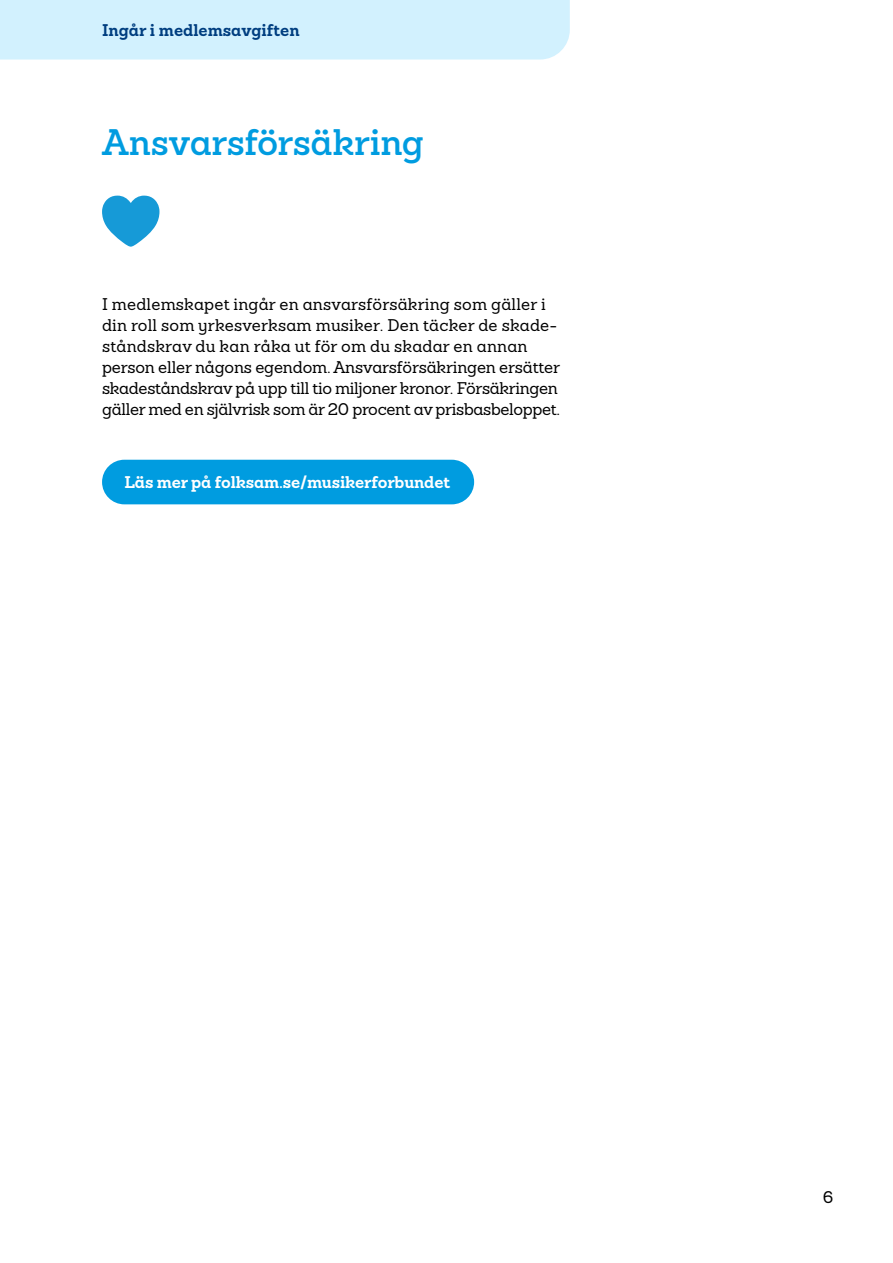
<style>
.page{position:relative;width:893px;height:1263px;background:#fff}
.page>*{position:absolute;margin:0;border:0;box-sizing:border-box;transform-origin:0 0}
.t1{font:600 36px "Sanchez Folksam";letter-spacing:-.01em;color:#009ce0}
.t2{font:500 16.5px/21px "Sanchez Folksam";letter-spacing:-.01em;color:#000}
.t3{font:700 16.5px "Sanchez Folksam";letter-spacing:-.01em;color:#fff}
.t4{font:700 16.5px "Sanchez Folksam";color:#003e80}
</style>
<div class="page">
<div style="left:0;top:0;width:570px;height:60px;background:#d2f1fe"></div>
<svg style="left:102px;top:196px;width:57px;height:51px"></svg>
<div style="left:102px;top:460px;width:372px;height:44px;background:#009ce0;border-radius:22px"></div>
<p class="t4" style="left:102px;top:19px;width:199px">Ingår i medlemsavgiften</p>
<h1 class="t1" style="left:102px;top:118px;width:323px">Ansvarsförsäkring</h1>
<p class="t2" style="left:102px;top:293px;width:460px">I medlemskapet ingår en ansvarsförsäkring som gäller i din roll som yrkesverksam musiker. Den täcker de skade&shy;ståndskrav du kan råka ut för om du skadar en annan person eller någons egendom. Ansvarsförsäkringen ersätter skadeståndskrav på upp till tio miljoner kronor. Försäkringen gäller med en självrisk som är 20 procent av prisbasbeloppet.</p>
<p class="t3" style="left:125px;top:471px;width:327px">Läs mer på folksam.se/musikerforbundet</p>
<p class="t2" style="left:823px;top:1187px;width:12px">6</p>
</div>
